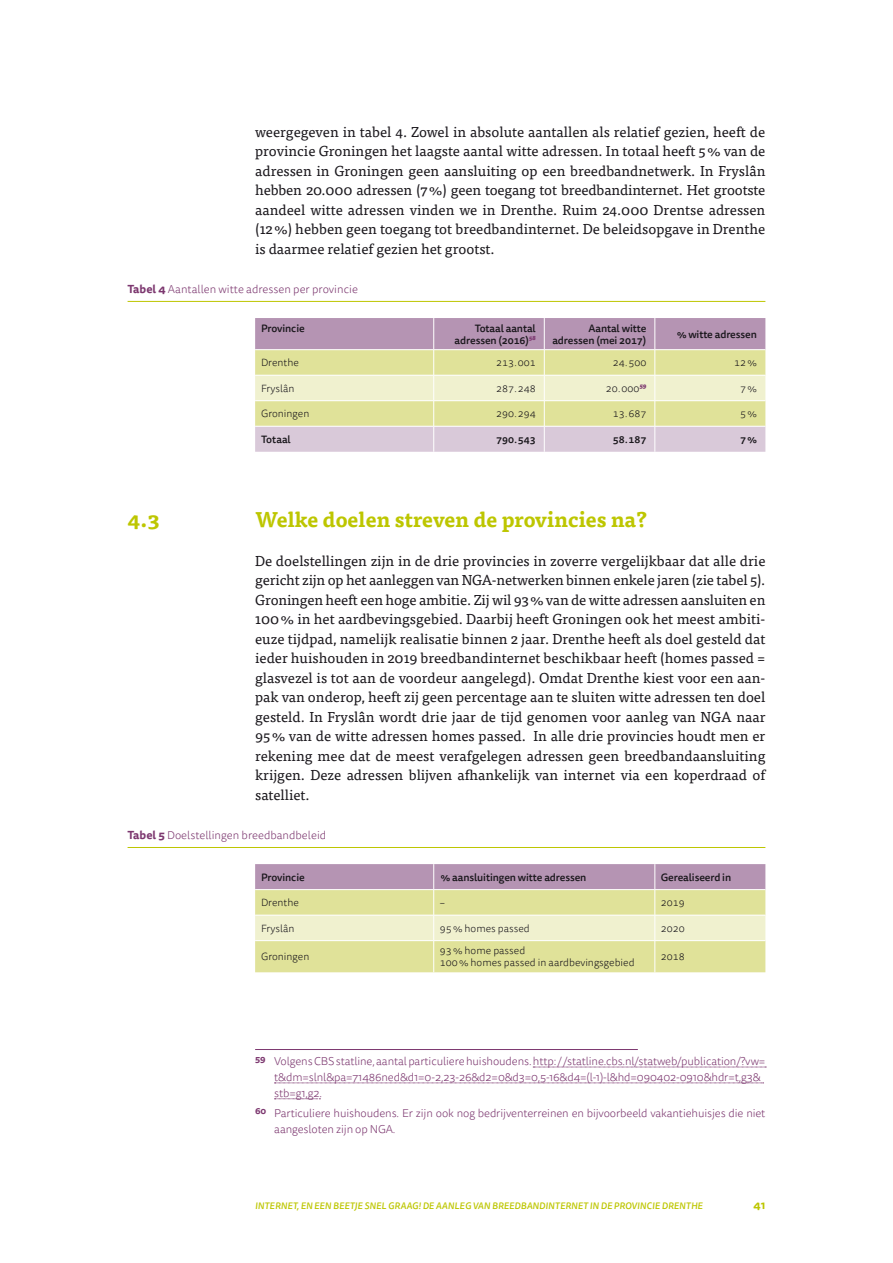
<style>
.page{position:relative;width:893px;height:1263px;background:#fff}
.page>*{position:absolute;margin:0;border:0;box-sizing:border-box;transform-origin:0 0}
.t1{font:700 21px "Tisa OT";color:#bdc600}
.t2{font:14.4px/19.5px "Tisa OT";color:#1a171c;text-align:justify}
.t3{font:300 11.4px/15.9px "Tisa Sans OT";letter-spacing:-.01em;color:#7c376f}
.t4{font:700 11.4px "Tisa Sans OT";color:#bdc600}
.t5{font:300 10.5px/12px "Tisa Sans OT";color:#1a171c}
.t6{font:500 10.5px/12px "Tisa Sans OT";letter-spacing:-.01em;color:#1a171c;text-align:right}
.t7{font:italic 500 9.3px "Tisa Sans OT";letter-spacing:.01em;color:#bdc600}
.s1{font-weight:700}
</style>
<div class="page">
<hr style="left:128px;top:301px;width:637px;height:1px;background:#bdc600">
<hr style="left:128px;top:847px;width:637px;height:1px;background:#bdc600">
<svg style="left:255px;top:318px;width:510px;height:134px;background:#d9d0ba"></svg>
<svg style="left:255px;top:864px;width:510px;height:108px;background:#dad3ad"></svg>
<hr style="left:255px;top:940px;width:179px;height:1px;background:#fff">
<hr style="left:434px;top:940px;width:221px;height:1px;background:#fff">
<hr style="left:433px;top:941px;width:1px;height:31px;background:#fff">
<hr style="left:655px;top:940px;width:110px;height:1px;background:#fff">
<hr style="left:655px;top:941px;width:1px;height:31px;background:#fff">
<hr style="left:255px;top:1049px;width:383px;height:1px;background:#7c376f">
<svg style="left:533px;top:1067px;width:233px;height:1px"></svg>
<svg style="left:274px;top:1083px;width:490px;height:1px"></svg>
<svg style="left:274px;top:1098px;width:46px;height:1px"></svg>
<p class="t2" style="left:255px;top:122px;width:512px">weergegeven in tabel 4. Zowel in absolute aantallen als relatief gezien, heeft de provincie Groningen het laagste aantal witte adressen. In totaal heeft 5% van de adressen in Groningen geen aansluiting op een breedbandnetwerk. In Fryslân hebben 20.000 adressen (7%) geen toegang tot breedbandinternet. Het grootste aandeel witte adressen vinden we in Drenthe. Ruim 24.000 Drentse adressen (12%) hebben geen toegang tot breedbandinternet. De beleidsopgave in Drenthe is daarmee relatief gezien het grootst.</p>
<p class="t3" style="left:128px;top:281px;width:254px"><span class="s1">Tabel 4</span> Aantallen witte adressen per provincie<sup>59</sup> <sup>60</sup></p>
<p class="t6" style="left:261px;top:323px;width:45px">Provincie</p>
<p class="t6" style="left:455px;top:323px;width:83px">Totaal aantal adressen (2016)<sup>58</sup></p>
<p class="t6" style="left:552px;top:323px;width:95px">Aantal witte adressen (mei 2017)</p>
<p class="t6" style="left:677px;top:329px;width:81px">% witte adressen</p>
<p class="t5" style="left:261px;top:357px;width:39px">Drenthe</p>
<p class="t5" style="left:496px;top:357px;width:41px">213.001</p>
<p class="t5" style="left:613px;top:357px;width:35px">24.500</p>
<p class="t5" style="left:734px;top:357px;width:24px">12%</p>
<p class="t5" style="left:261px;top:383px;width:35px">Fryslân</p>
<p class="t5" style="left:496px;top:383px;width:41px">287.248</p>
<p class="t5" style="left:606px;top:383px;width:42px">20.000<sup>59</sup></p>
<p class="t5" style="left:740px;top:383px;width:18px">7%</p>
<p class="t5" style="left:261px;top:408px;width:50px">Groningen</p>
<p class="t5" style="left:496px;top:408px;width:41px">290.294</p>
<p class="t5" style="left:613px;top:408px;width:35px">13.687</p>
<p class="t5" style="left:740px;top:408px;width:18px">5%</p>
<p class="t6" style="left:261px;top:434px;width:31px">Totaal</p>
<p class="t6" style="left:496px;top:434px;width:41px">790.543</p>
<p class="t6" style="left:613px;top:434px;width:35px">58.187</p>
<p class="t6" style="left:740px;top:434px;width:18px">7%</p>
<h1 class="t1" style="left:128px;top:506px;width:34px">4.3</h1>
<h1 class="t1" style="left:255px;top:506px;width:394px">Welke doelen streven de provincies na?</h1>
<p class="t2" style="left:255px;top:551px;width:512px">De doelstellingen zijn in de drie provincies in zoverre vergelijkbaar dat alle drie gericht zijn op het aanleggen van NGA-netwerken binnen enkele jaren (zie tabel 5).<br>Groningen heeft een hoge ambitie. Zij wil 93% van de witte adressen aansluiten en 100% in het aardbevingsgebied. Daarbij heeft Groningen ook het meest ambiti&shy;euze tijdpad, namelijk realisatie binnen 2 jaar. Drenthe heeft als doel gesteld dat ieder huishouden in 2019 breedbandinternet beschikbaar heeft (homes passed = glasvezel is tot aan de voordeur aangelegd). Omdat Drenthe kiest voor een aan&shy;pak van onderop, heeft zij geen percentage aan te sluiten witte adressen ten doel gesteld. In Fryslân wordt drie jaar de tijd genomen voor aanleg van NGA naar 95% van de witte adressen homes passed. In alle drie provincies houdt men er rekening mee dat de meest verafgelegen adressen geen breedbandaansluiting krijgen. Deze adressen blijven afhankelijk van internet via een koperdraad of satelliet.</p>
<p class="t3" style="left:128px;top:827px;width:200px"><span class="s1">Tabel 5</span> Doelstellingen breedbandbeleid</p>
<p class="t6" style="left:261px;top:872px;width:45px">Provincie</p>
<p class="t6" style="left:441px;top:872px;width:147px">% aansluitingen witte adressen</p>
<p class="t6" style="left:661px;top:872px;width:72px">Gerealiseerd in</p>
<p class="t5" style="left:261px;top:897px;width:39px">Drenthe</p>
<p class="t5" style="left:440px;top:897px;width:7px">–</p>
<p class="t5" style="left:661px;top:897px;width:25px">2019</p>
<p class="t5" style="left:261px;top:923px;width:35px">Fryslân</p>
<p class="t5" style="left:440px;top:923px;width:92px">95% homes passed</p>
<p class="t5" style="left:661px;top:923px;width:25px">2020</p>
<p class="t5" style="left:261px;top:951px;width:50px">Groningen</p>
<p class="t5" style="left:440px;top:945px;width:196px">93% home passed<br>100% homes passed in aardbevingsgebied</p>
<p class="t5" style="left:661px;top:951px;width:25px">2018</p>
<p class="t3" style="left:274px;top:1054px;width:493px;text-indent:-19px"><sup>59</sup> Volgens CBS statline, aantal particuliere huishoudens. http: / /statline.cbs.nl/statweb/publication/?vw= t&amp;dm=slnl&amp;pa=71486ned&amp;d1=0-2,23-26&amp;d2=0&amp;d3=0,5-16&amp;d4=(l-1)-l&amp;hd=090402-0910&amp;hdr=t,g3&amp; stb=g1,g2.</p>
<p class="t3" style="left:274px;top:1106px;width:493px;text-indent:-19px"><sup>60</sup> Particuliere huishoudens. Er zijn ook nog bedrijventerreinen en bijvoorbeeld vakantiehuisjes die niet aangesloten zijn op NGA.</p>
<p class="t7" style="left:255px;top:1200px;width:449px">INTERNET, EN EEN BEETJE SNEL GRAAG! DE AANLEG VAN BREEDBANDINTERNET IN DE PROVINCIE DRENTHE</p>
<p class="t4" style="left:753px;top:1198px;width:13px">41</p>
</div>
